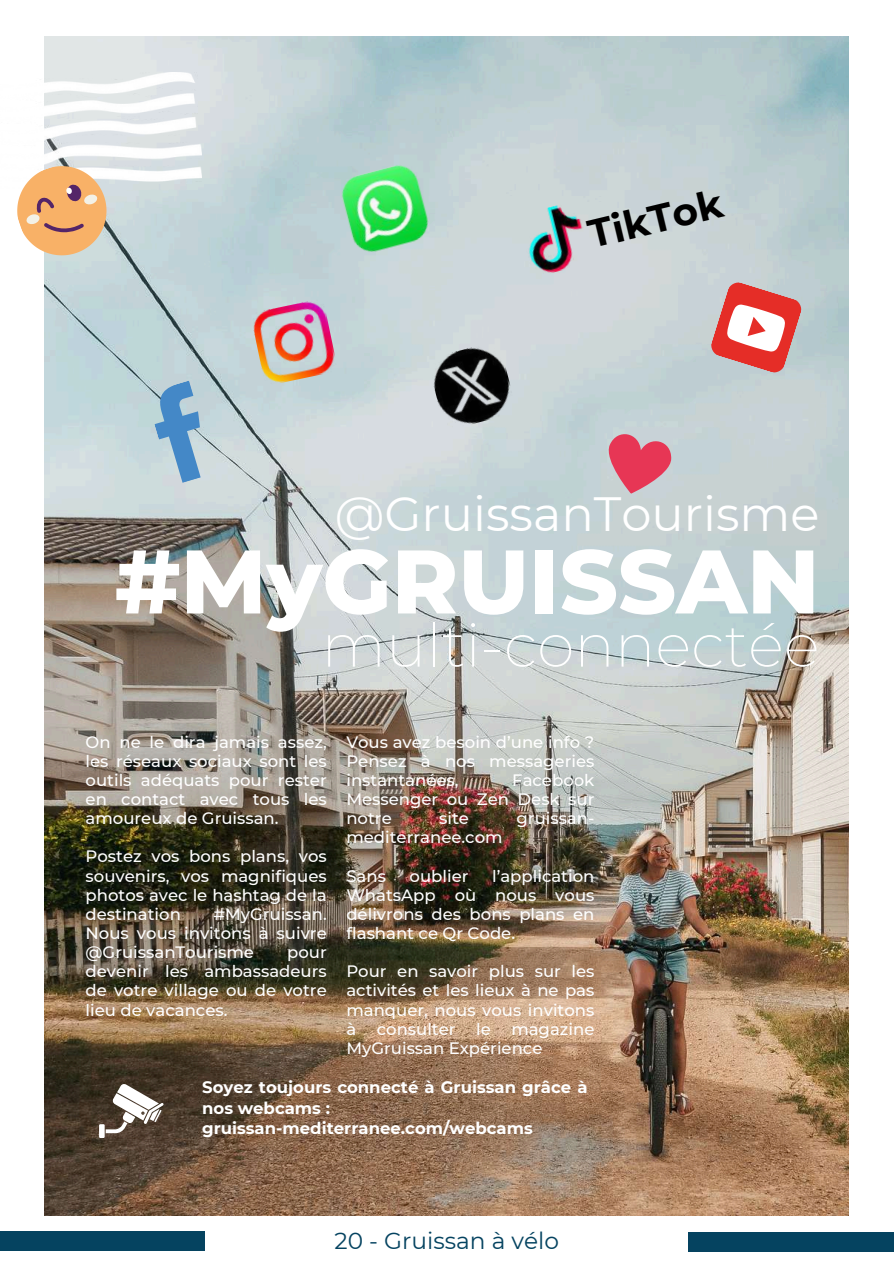
<style>
.page{position:relative;width:894px;height:1264px;background:#fff}
.page>*{position:absolute;margin:0;border:0;box-sizing:border-box;transform-origin:0 0}
.t1{font:800 90px "Montserrat";color:#fff}
.t2{font:200 60.45px "Montserrat";color:#fff}
.t3{font:48px "Montserrat";color:#fff}
.t4{font:700 39px "Montserrat";color:#000}
.t5{font:23.25px "Montserrat";color:#054360}
.t6{font:500 16.5px/19.2px "Montserrat";color:#fff;text-align:justify}
.t7{font:700 16.5px/20.2px "Montserrat";color:#fff}
</style>
<div class="page">
<img style="left:45px;top:37px;width:803px;height:1178px">
<img style="left:44px;top:72px;width:158px;height:116px">
<svg style="left:17px;top:154px;width:101px;height:113px"></svg>
<div style="left:99px;top:1124px;width:6px;height:13px;background:#fff"></div>
<svg style="left:106px;top:1083px;width:57px;height:50px"></svg>
<svg style="left:145px;top:380px;width:71px;height:106px;background:#9cbcd3"></svg>
<img style="left:250px;top:298px;width:88px;height:88px">
<img style="left:426px;top:340px;width:91px;height:91px">
<img style="left:516px;top:200px;width:78px;height:78px">
<svg style="left:708px;top:279px;width:95px;height:96px"></svg>
<img style="left:327px;top:153px;width:115px;height:112px">
<svg style="left:597px;top:426px;width:81px;height:75px;background:#d394a2"></svg>
<div style="left:0;top:1231px;width:205px;height:19px;background:#054360"></div>
<div style="left:688px;top:1232px;width:205px;height:19px;background:#054360"></div>
<h3 class="t4" style="left:583px;top:212px;width:138px;rotate:-14deg">TikTok</h3>
<h3 class="t3" style="left:335px;top:484px;width:486px">@GruissanTourisme</h3>
<h1 class="t1" style="left:115px;top:526px;width:706px">#MyGRUISSAN</h1>
<h2 class="t2" style="left:321px;top:608px;width:499px">multi-connectée</h2>
<p class="t6" style="left:86px;top:732px;width:242px">On ne le dira jamais assez, les réseaux sociaux sont les outils adéquats pour rester en contact avec tous les amoureux de Gruissan.</p>
<p class="t6" style="left:86px;top:846px;width:242px">Postez vos bons plans, vos souvenirs, vos magnifiques photos avec le hashtag de la destination</p>
<p class="t6" style="left:346px;top:732px;width:249px">Vous avez besoin d’une info ?<br>Pensez à nos messageries instantanées,</p>
<p class="t6" style="left:346px;top:770px;width:249px;text-indent:166px">Facebook Messenger ou Zen Desk sur notre</p>
<p class="t6" style="left:439px;top:808px;width:31px">site</p>
<p class="t6" style="left:516px;top:808px;width:79px">gruissan-</p>
<p class="t6" style="left:346px;top:827px;width:158px">mediterranee.com</p>
<p class="t6" style="left:346px;top:866px;width:41px">Sans</p>
<p class="t6" style="left:409px;top:866px;width:60px">oublier</p>
<p class="t6" style="left:346px;top:866px;width:249px;text-indent:146px">l’application WhatsApp où nous vous délivrons des bons plans en flashant ce Qr Code.</p>
<p class="t6" style="left:346px;top:961px;width:249px">Pour en savoir plus sur les activités et les lieux à ne pas manquer, nous vous invitons à consulter le magazine MyGruissan Expérience</p>
<p class="t7" style="left:202px;top:1077px;width:387px">Soyez toujours connecté à Gruissan grâce à nos webcams : gruissan-mediterranee.com/webcams</p>
<p class="t6" style="left:86px;top:904px;width:242px;text-indent:128px">#MyGruissan.<br>Nous vous invitons à suivre @GruissanTourisme</p>
<p class="t6" style="left:86px;top:942px;width:242px;text-indent:201px">pour devenir les ambassadeurs de votre village ou de votre lieu de vacances.</p>
<h3 class="t5" style="left:334px;top:1226px;width:226px">20 - Gruissan à vélo</h3>
</div>
